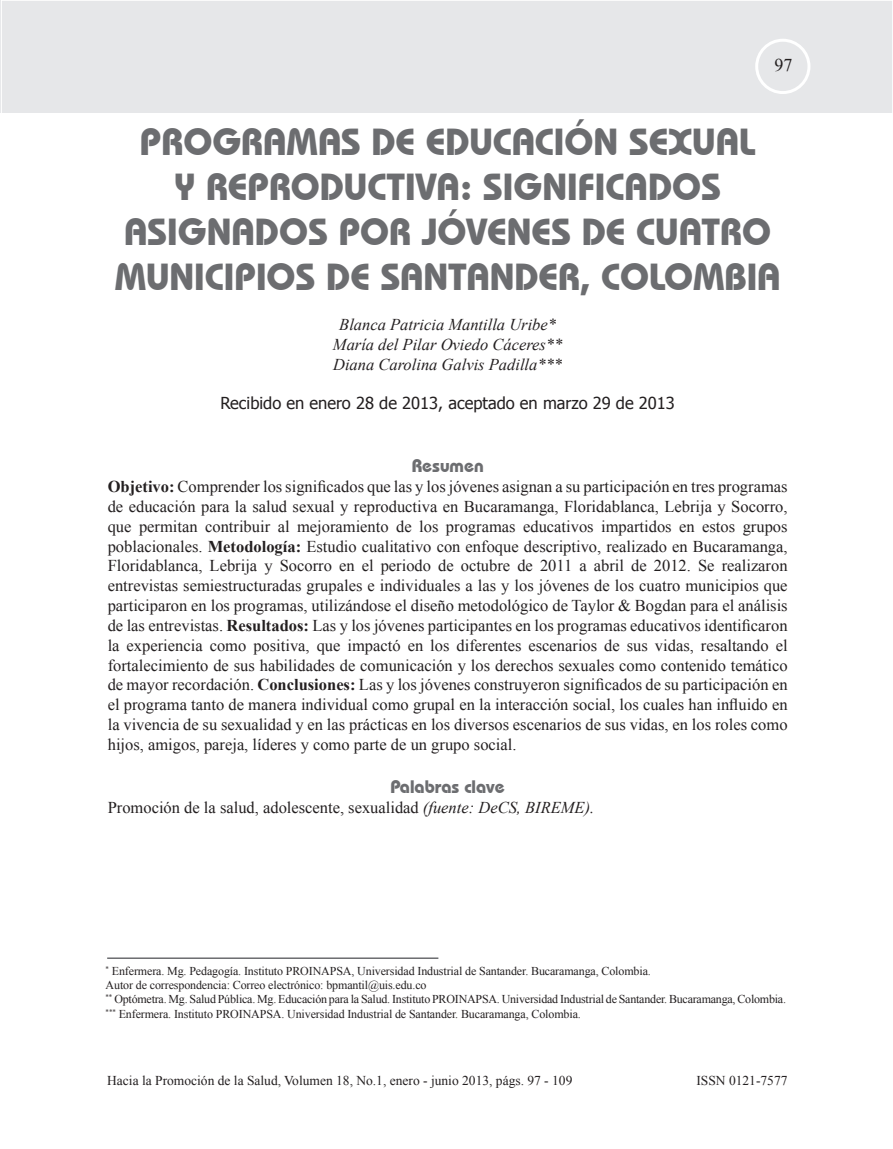
<style>
.page{position:relative;width:893px;height:1149px;background:#fff}
.page>*{position:absolute;margin:0;border:0;box-sizing:border-box;transform-origin:0 0}
.t1{font:700 37.5px/45px "Bauhaus IT Cby BT";color:#6c6d70;text-align:center}
.t2{font:700 18px "Bauhaus IT Cby BT";color:#6c6d70}
.t3{font:18px "Times New Roman";color:#231f20}
.t4{font:16.5px/19.8px "Times New Roman";color:#231f20;text-align:justify}
.t5{font:italic 16.5px/19.8px "Times New Roman";color:#231f20;text-align:center}
.t6{font:16.5px "Tahoma";color:#231f20}
.t7{font:13.5px "Times New Roman";color:#231f20}
.t8{font:12px/14.4px "Times New Roman";letter-spacing:-.01em;color:#231f20}
.s1{font-weight:700}
.s2{font-style:italic}
</style>
<div class="page">
<div style="left:0;top:0;width:893px;height:113px;background:#e6e7e9"></div>
<div style="left:755px;top:39px;width:55px;height:55px;border:3px solid #fff;border-radius:50%"></div>
<hr style="left:107px;top:957px;width:331px;height:1px;background:#6c6d70">
<p class="t3" style="left:774px;top:53px;width:19px">97</p>
<h1 class="t1" style="left:115px;top:119px;width:668px">PROGRAMAS DE EDUCACIÓN SEXUAL<br>Y REPRODUCTIVA: SIGNIFICADOS<br>ASIGNADOS POR JÓVENES DE CUATRO<br>MUNICIPIOS DE SANTANDER, COLOMBIA</h1>
<p class="t5" style="left:333px;top:314px;width:231px">Blanca Patricia Mantilla Uribe*<br>María del Pilar Oviedo Cáceres**<br>Diana Carolina Galvis Padilla***</p>
<p class="t6" style="left:220px;top:392px;width:456px">Recibido en enero 28 de 2013, aceptado en marzo 29 de 2013</p>
<p class="t2" style="left:412px;top:455px;width:73px">Resumen</p>
<p class="t4" style="left:108px;top:476px;width:681px"><span class="s1">Objetivo:</span> Comprender los significados que las y los jóvenes asignan a su participación en tres programas de educación para la salud sexual y reproductiva en Bucaramanga, Floridablanca, Lebrija y Socorro, que permitan contribuir al mejoramiento de los programas educativos impartidos en estos grupos poblacionales. <span class="s1">Metodología:</span> Estudio cualitativo con enfoque descriptivo, realizado en Bucaramanga, Floridablanca, Lebrija y Socorro en el periodo de octubre de 2011 a abril de 2012. Se realizaron entrevistas semiestructuradas grupales e individuales a las y los jóvenes de los cuatro municipios que participaron en los programas, utilizándose el diseño metodológico de Taylor &amp; Bogdan para el análisis de las entrevistas. <span class="s1">Resultados:</span> Las y los jóvenes participantes en los programas educativos identificaron la experiencia como positiva, que impactó en los diferentes escenarios de sus vidas, resaltando el fortalecimiento de sus habilidades de comunicación y los derechos sexuales como contenido temático de mayor recordación. <span class="s1">Conclusiones:</span> Las y los jóvenes construyeron significados de su participación en el programa tanto de manera individual como grupal en la interacción social, los cuales han influido en la vivencia de su sexualidad y en las prácticas en los diversos escenarios de sus vidas, en los roles como hijos, amigos, pareja, líderes y como parte de un grupo social.</p>
<p class="t2" style="left:391px;top:775px;width:116px">Palabras clave</p>
<p class="t4" style="left:108px;top:797px;width:488px">Promoción de la salud, adolescente, sexualidad <span class="s2">(fuente: DeCS, BIREME).</span></p>
<p class="t8" style="left:106px;top:962px;width:682px"><sup>*</sup> Enfermera. Mg. Pedagogía. Instituto PROINAPSA, Universidad Industrial de Santander. Bucaramanga, Colombia.<br>Autor de correspondencia: Correo electrónico: bpmantil@uis.edu.co<br><sup>**</sup> Optómetra. Mg. Salud Pública. Mg. Educación para la Salud. Instituto PROINAPSA. Universidad Industrial de Santander. Bucaramanga, Colombia. <sup>***</sup> Enfermera. Instituto PROINAPSA. Universidad Industrial de Santander. Bucaramanga, Colombia.</p>
<p class="t7" style="left:107px;top:1071px;width:467px">Hacia la Promoción de la Salud, Volumen 18, No.1, enero - junio 2013, págs. 97 - 109</p>
<p class="t7" style="left:696px;top:1071px;width:93px">ISSN 0121-7577</p>
</div>
